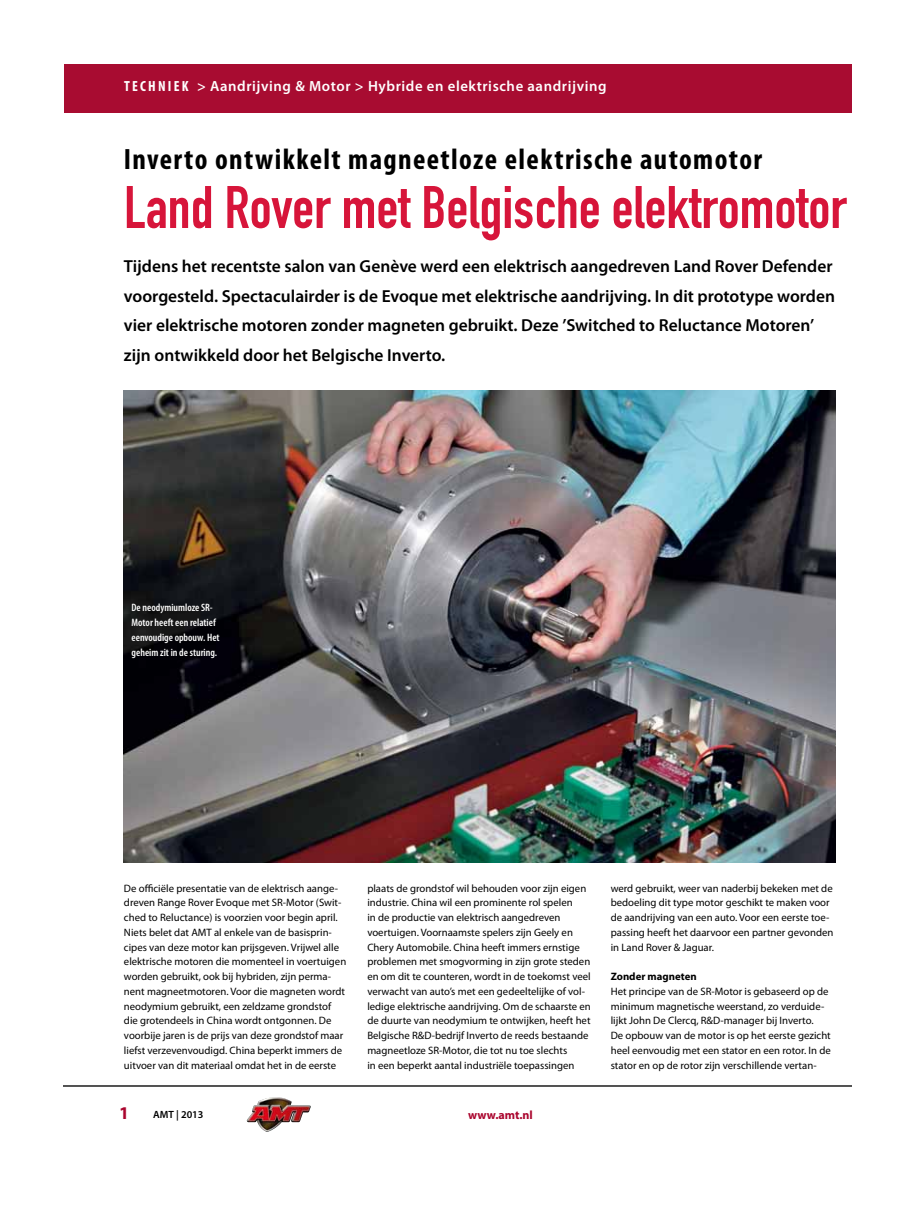
<style>
.page{position:relative;width:915px;height:1212px;background:#fff}
.page>*{position:absolute;margin:0;border:0;box-sizing:border-box;transform-origin:0 0}
.t1{font:58.95px "DIN Engschrift Std";color:#d7153a}
.t2{font:700 condensed 29.55px "Myriad Pro";letter-spacing:.05em;color:#000}
.t3{font:700 18px "Myriad Pro";color:#aa052e}
.t4{font:600 17.4px/29.5px "Myriad Pro";color:#000}
.t5{font:700 16.05px "Myriad Pro";color:#a80c31}
.t6{font:600 14.7px "Myriad Pro";letter-spacing:.04em;color:#fff}
.t7{font:700 12px "Myriad Pro";color:#aa052e}
.t8{font:10.65px/14.7px "Myriad Pro";color:#000}
.t9{font:600 condensed 10.65px/14.7px "Myriad Pro";color:#fff}
.t10{font:700 10.65px "Myriad Pro";color:#000}
.t11{font:600 10.5px "Myriad Pro";color:#000}
.s1{font-weight:700;font-stretch:condensed}
</style>
<div class="page">
<img style="left:247px;top:1097px;width:63px;height:35px">
<hr style="left:64px;top:1085px;width:786px;height:1px;background:#000">
<div style="left:64px;top:64px;width:786px;height:48px;background:#a80c31"></div>
<img style="left:124px;top:390px;width:710px;height:472px">
<h3 class="t6" style="left:124px;top:77px;width:484px"><span class="s1">TECHNI EK</span> &gt; Aandrijving &amp; Motor &gt; Hybride en elektrische aandrijving</h3>
<h2 class="t2" style="left:124px;top:141px;width:639px">Inverto ontwikkelt magneetloze elektrische automotor</h2>
<h1 class="t1" style="left:124px;top:173px;width:724px">Land Rover met Belgische elektromotor</h1>
<p class="t4" style="left:124px;top:251px;width:712px">Tijdens het recentste salon van Genève werd een elektrisch aangedreven Land Rover Defender voorgesteld. Spectaculairder is de Evoque met elektrische aandrijving. In dit prototype worden vier elektrische motoren zonder magneten gebruikt. Deze ’Switched to Reluctance Motoren’ zijn ontwikkeld door het Belgische Inverto.</p>
<p class="t9" style="left:131px;top:601px;width:90px">De neodymiumloze SR-<br>Motor heeft een relatief eenvoudige opbouw. Het geheim zit in de sturing.</p>
<p class="t8" style="left:124px;top:880px;width:224px">De officiële presentatie van de elektrisch aange&shy;dreven Range Rover Evoque met SR-Motor (Swit&shy;ched to Reluctance) is voorzien voor begin april.<br>Niets belet dat AMT al enkele van de basisprin&shy;cipes van deze motor kan prijsgeven. Vrijwel alle elektrische motoren die momenteel in voertuigen worden gebruikt, ook bij hybriden, zijn perma&shy;nent magneetmotoren. Voor die magneten wordt neodymium gebruikt, een zeldzame grondstof die grotendeels in China wordt ontgonnen. De voorbije jaren is de prijs van deze grondstof maar liefst verzevenvoudigd. China beperkt immers de uitvoer van dit materiaal omdat het in de eerste</p>
<p class="t8" style="left:367px;top:880px;width:225px">plaats de grondstof wil behouden voor zijn eigen industrie. China wil een prominente rol spelen<br>in de productie van elektrisch aangedreven voertuigen. Voornaamste spelers zijn Geely en Chery Automobile. China heeft immers ernstige problemen met smogvorming in zijn grote steden en om dit te counteren, wordt in de toekomst veel verwacht van auto’s met een gedeeltelijke of vol&shy;ledige elektrische aandrijving. Om de schaarste en de duurte van neodymium te ontwijken, heeft het Belgische R&amp;D-bedrijf Inverto de reeds bestaande magneetloze SR-Motor, die tot nu toe slechts<br>in een beperkt aantal industriële toepassingen</p>
<p class="t8" style="left:610px;top:880px;width:224px">werd gebruikt, weer van naderbij bekeken met de bedoeling dit type motor geschikt te maken voor de aandrijving van een auto. Voor een eerste toe&shy;passing heeft het daarvoor een partner gevonden in Land Rover &amp; Jaguar.</p>
<p class="t10" style="left:610px;top:969px;width:87px">Zonder magneten</p>
<p class="t8" style="left:610px;top:984px;width:221px">Het principe van de SR-Motor is gebaseerd op de minimum magnetische weerstand, zo verduide&shy;lijkt John De Clercq, R&amp;D-manager bij Inverto.<br>De opbouw van de motor is op het eerste gezicht heel eenvoudig met een stator en een rotor. In de stator en op de rotor zijn verschillende vertan-</p>
<h3 class="t5" style="left:124px;top:1093px;width:19px">58</h3>
<h3 class="t3" style="left:119px;top:1101px;width:11px">1</h3>
<p class="t11" style="left:153px;top:1107px;width:52px">AMT | 2013</p>
<p class="t7" style="left:468px;top:1107px;width:66px">www.amt.nl</p>
</div>
